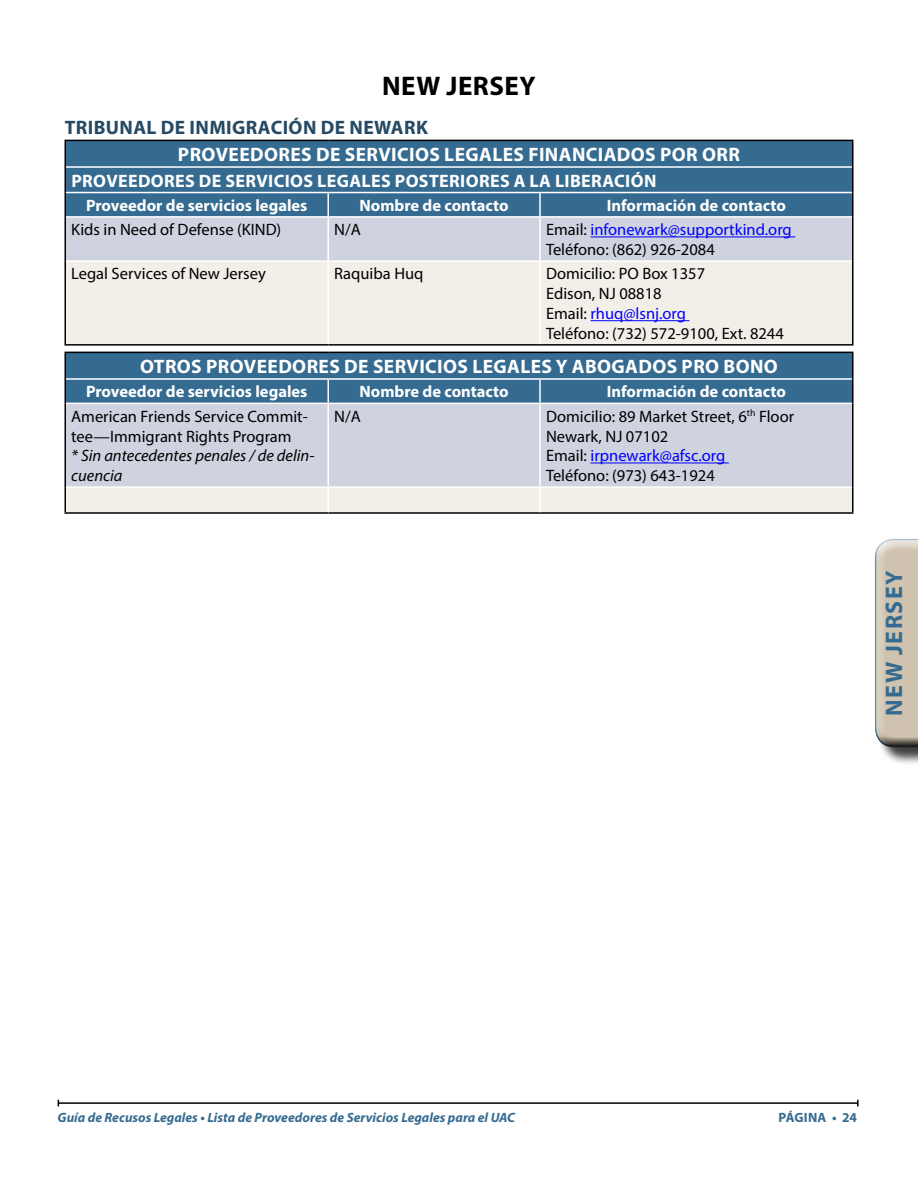
<style>
.page{position:relative;width:918px;height:1188px;background:#fff}
.page>*{position:absolute;margin:0;border:0;box-sizing:border-box;transform-origin:0 0}
.Text_style{font:700 27px "Myriad Pro";letter-spacing:.02em;color:#000}
.Text_style-2{font:700 24px "Myriad Pro";letter-spacing:.06em;color:#356b91}
.Providers_heading_Sp{font:700 19.5px "Myriad Pro";letter-spacing:.02em;color:#fff}
.Text_style-3{font:700 19.5px "Myriad Pro";letter-spacing:.02em;color:#264a64}
.Incare_and_Postrelea{font:700 18px "Myriad Pro";letter-spacing:.02em;color:#fff}
.Text_style-4{font:16.5px/19.8px "Myriad Pro";color:#000}
.Table_headins{font:700 16.5px "Myriad Pro";color:#fff}
.t1{font:italic 700 13.5px "Myriad Pro";color:#356b91}
.t2{font:700 13.5px "Myriad Pro";letter-spacing:.01em;color:#356b91}
.s1{color:#00f}
.s2{font-style:italic}
</style>
<div class="page">
<hr style="left:58px;top:1102px;width:800px;height:2px;background:#000">
<div style="left:66px;top:141px;width:786px;height:75px;background:#356b91"></div>
<div style="left:66px;top:218px;width:786px;height:42px;background:#ced3df"></div>
<div style="left:66px;top:262px;width:786px;height:82px;background:#f2efe9"></div>
<hr style="left:64px;top:140px;width:264px;height:1px;background:#000">
<hr style="left:64px;top:141px;width:2px;height:26px;background:#000">
<hr style="left:328px;top:140px;width:212px;height:1px;background:#000">
<hr style="left:540px;top:140px;width:314px;height:1px;background:#000">
<hr style="left:852px;top:141px;width:2px;height:26px;background:#000">
<hr style="left:64px;top:167px;width:2px;height:26px;background:#000">
<hr style="left:852px;top:167px;width:2px;height:26px;background:#000">
<hr style="left:64px;top:193px;width:2px;height:24px;background:#000">
<hr style="left:852px;top:193px;width:2px;height:24px;background:#000">
<hr style="left:64px;top:217px;width:2px;height:44px;background:#000">
<hr style="left:852px;top:217px;width:2px;height:44px;background:#000">
<hr style="left:64px;top:261px;width:2px;height:83px;background:#000">
<hr style="left:852px;top:261px;width:2px;height:83px;background:#000">
<hr style="left:64px;top:344px;width:264px;height:2px;background:#000">
<hr style="left:328px;top:344px;width:212px;height:2px;background:#000">
<hr style="left:540px;top:344px;width:314px;height:2px;background:#000">
<hr style="left:327px;top:193px;width:2px;height:23px;background:#fff">
<hr style="left:539px;top:193px;width:2px;height:23px;background:#fff">
<hr style="left:327px;top:218px;width:2px;height:42px;background:#fff">
<hr style="left:539px;top:218px;width:2px;height:42px;background:#fff">
<hr style="left:327px;top:262px;width:2px;height:82px;background:#fff">
<hr style="left:539px;top:262px;width:2px;height:82px;background:#fff">
<hr style="left:66px;top:166px;width:262px;height:2px;background:#fff">
<hr style="left:328px;top:166px;width:212px;height:2px;background:#fff">
<hr style="left:540px;top:166px;width:312px;height:2px;background:#fff">
<hr style="left:66px;top:192px;width:262px;height:1px;background:#fff">
<hr style="left:328px;top:192px;width:212px;height:1px;background:#fff">
<hr style="left:540px;top:192px;width:312px;height:1px;background:#fff">
<hr style="left:590px;top:237px;width:205px;height:1px;background:#00f">
<hr style="left:590px;top:320px;width:100px;height:1px;background:#00f">
<div style="left:66px;top:353px;width:786px;height:50px;background:#356b91"></div>
<div style="left:66px;top:404px;width:786px;height:82px;background:#ced3df"></div>
<div style="left:66px;top:488px;width:786px;height:24px;background:#f2efe9"></div>
<hr style="left:64px;top:352px;width:264px;height:1px;background:#000">
<hr style="left:64px;top:353px;width:2px;height:26px;background:#000">
<hr style="left:328px;top:352px;width:212px;height:1px;background:#000">
<hr style="left:540px;top:352px;width:314px;height:1px;background:#000">
<hr style="left:852px;top:353px;width:2px;height:26px;background:#000">
<hr style="left:64px;top:379px;width:2px;height:24px;background:#000">
<hr style="left:852px;top:379px;width:2px;height:24px;background:#000">
<hr style="left:64px;top:403px;width:2px;height:84px;background:#000">
<hr style="left:852px;top:403px;width:2px;height:84px;background:#000">
<hr style="left:64px;top:487px;width:2px;height:25px;background:#000">
<hr style="left:852px;top:487px;width:2px;height:25px;background:#000">
<hr style="left:64px;top:512px;width:264px;height:2px;background:#000">
<hr style="left:328px;top:512px;width:212px;height:2px;background:#000">
<hr style="left:540px;top:512px;width:314px;height:2px;background:#000">
<hr style="left:327px;top:380px;width:2px;height:23px;background:#fff">
<hr style="left:539px;top:380px;width:2px;height:23px;background:#fff">
<hr style="left:327px;top:404px;width:2px;height:82px;background:#fff">
<hr style="left:539px;top:404px;width:2px;height:82px;background:#fff">
<hr style="left:327px;top:488px;width:2px;height:24px;background:#fff">
<hr style="left:539px;top:488px;width:2px;height:24px;background:#fff">
<hr style="left:66px;top:378px;width:262px;height:2px;background:#fff">
<hr style="left:328px;top:378px;width:212px;height:2px;background:#fff">
<hr style="left:540px;top:378px;width:312px;height:2px;background:#fff">
<hr style="left:590px;top:463px;width:139px;height:1px;background:#00f">
<div style="left:877px;top:540px;width:41px;height:226px;background:#000;opacity:.75"></div>
<div style="left:869px;top:531px;width:49px;height:217px;background:#000;opacity:.75"></div>
<p class="Text_style" style="left:382px;top:69px;width:155px">NEW JERSEY</p>
<p class="Text_style-3" style="left:65px;top:114px;width:365px">TRIBUNAL DE INMIGRACIÓN DE NEWARK</p>
<p class="Providers_heading_Sp" style="left:178px;top:142px;width:564px">PROVEEDORES DE SERVICIOS LEGALES FINANCIADOS POR ORR</p>
<p class="Incare_and_Postrelea" style="left:71px;top:169px;width:586px">PROVEEDORES DE SERVICIOS LEGALES POSTERIORES A LA LIBERACIÓN</p>
<p class="Table_headins" style="left:86px;top:195px;width:223px">Proveedor de servicios legales</p>
<p class="Table_headins" style="left:359px;top:195px;width:151px">Nombre de contacto</p>
<p class="Table_headins" style="left:607px;top:195px;width:181px">Información de contacto</p>
<p class="Text_style-4" style="left:71px;top:220px;width:212px">Kids in Need of Defense (KIND)</p>
<p class="Text_style-4" style="left:334px;top:220px;width:28px">N/A</p>
<p class="Text_style-4" style="left:546px;top:220px;width:247px">Email: <span class="s1">infonewark@supportkind.org<br></span>Teléfono: (862) 926-2084</p>
<p class="Text_style-4" style="left:71px;top:264px;width:196px">Legal Services of New Jersey</p>
<p class="Text_style-4" style="left:334px;top:264px;width:91px">Raquiba Huq</p>
<p class="Text_style-4" style="left:546px;top:264px;width:239px">Domicilio: PO Box 1357<br>Edison, NJ 08818<br>Email: <span class="s1">rhuq@lsnj.org<br></span>Teléfono: (732) 572-9100, Ext. 8244</p>
<p class="Providers_heading_Sp" style="left:140px;top:354px;width:639px">OTROS PROVEEDORES DE SERVICIOS LEGALES Y ABOGADOS PRO BONO</p>
<p class="Table_headins" style="left:86px;top:381px;width:223px">Proveedor de servicios legales</p>
<p class="Table_headins" style="left:359px;top:381px;width:151px">Nombre de contacto</p>
<p class="Table_headins" style="left:607px;top:381px;width:181px">Información de contacto</p>
<p class="Text_style-4" style="left:71px;top:406px;width:245px">American Friends Service Commit&shy;tee—Immigrant Rights Program<br><span class="s2">* Sin antecedentes penales / de delin&shy;cuencia</span></p>
<p class="Text_style-4" style="left:334px;top:406px;width:28px">N/A</p>
<p class="Text_style-4" style="left:546px;top:406px;width:250px">Domicilio: 89 Market Street, 6<sup>th</sup> Floor<br>Newark, NJ 07102<br>Email: <span class="s1">irpnewark@afsc.org<br></span>Teléfono: (973) 643-1924</p>
<p class="Text_style-2" style="left:879px;top:716px;width:147px;rotate:-90deg">NEW JERSEY</p>
<p class="t1" style="left:58px;top:1109px;width:459px">Guía de Recusos Legales • Lista de Proveedores de Servicios Legales para el UAC</p>
<p class="t2" style="left:778px;top:1109px;width:80px">PÁGINA • 24</p>
</div>
